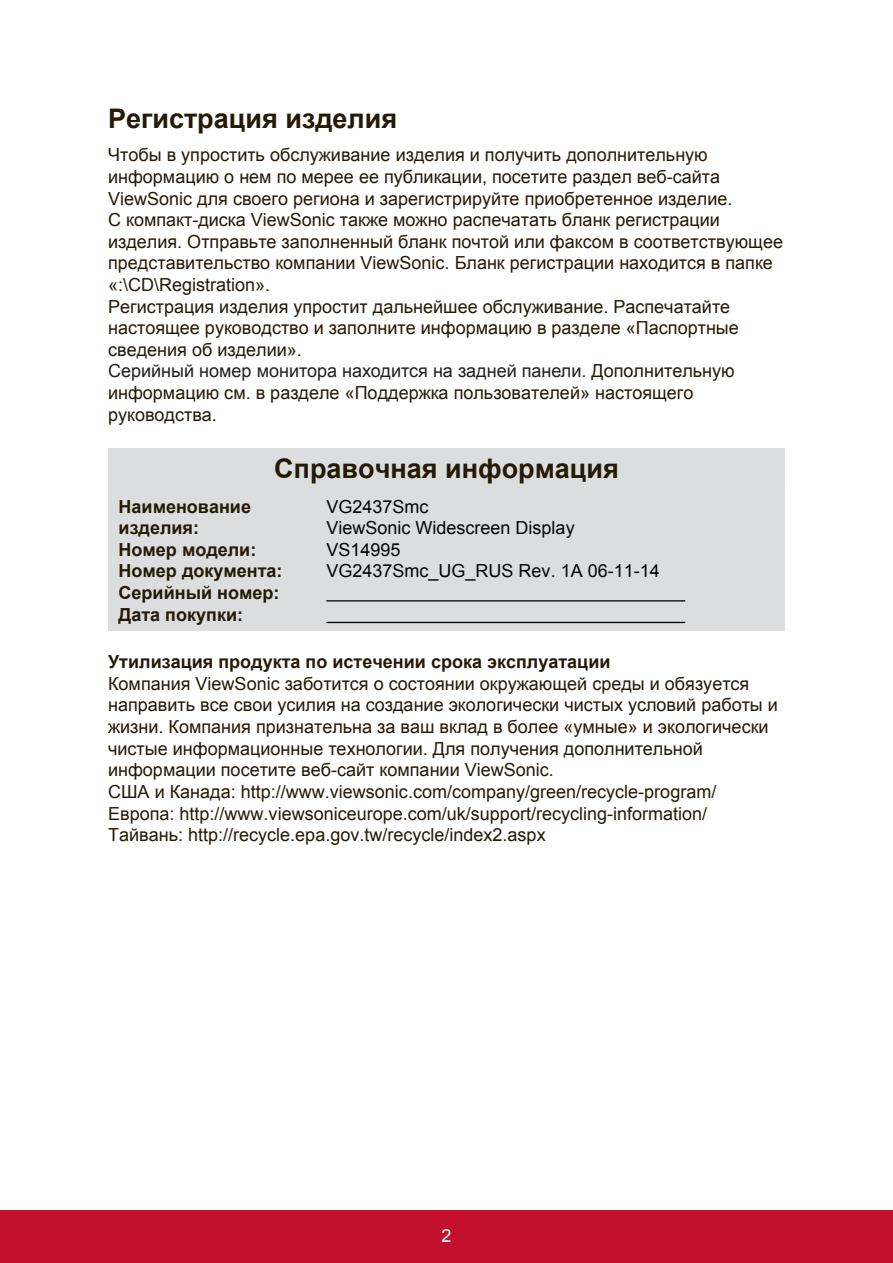
<style>
.page{position:relative;width:893px;height:1263px;background:#fff}
.page>*{position:absolute;margin:0;border:0;box-sizing:border-box;transform-origin:0 0}
.t1{font:700 27px "Arial";color:#251a05}
.t2{font:18px/21.6px "Arial";color:#251a05}
.t3{font:700 18px/21.6px "Arial";color:#251a05}
.t4{font:18px/21.6px "Arial";color:#040503}
.t5{font:18px "Arial";color:#fff}
.s1{color:#231f20}
</style>
<div class="page">
<div style="left:0;top:1210px;width:892px;height:53px;background:#c3102f"></div>
<div style="left:108px;top:448px;width:676px;height:41px;background:#dcdddf"></div>
<div style="left:108px;top:489px;width:676px;height:142px;background:#dcdddf"></div>
<hr style="left:326px;top:600px;width:359px;height:1px;background:#040503">
<hr style="left:326px;top:622px;width:359px;height:1px;background:#040503">
<h1 class="t1" style="left:108px;top:100px;width:290px">Регистрация изделия</h1>
<p class="t2" style="left:108px;top:144px;width:676px">Чтобы в упростить обслуживание изделия и получить дополнительную информацию о нем по мерее ее публикации, посетите раздел веб-сайта ViewSonic для своего региона и зарегистрируйте приобретенное изделие.<br>С компакт-диска ViewSonic также можно распечатать бланк регистрации изделия. Отправьте заполненный бланк почтой или факсом в соответствующее представительство компании ViewSonic. Бланк регистрации находится в папке «:\CD\Registration».<br>Регистрация изделия упростит дальнейшее обслуживание. Распечатайте настоящее руководство и заполните информацию в разделе «Паспортные сведения об изделии».<br><span class="s1">Серийный номер монитора находится на задней панели.</span> Дополнительную информацию см. в разделе «Поддержка пользователей» настоящего руководства.</p>
<h1 class="t1" style="left:274px;top:451px;width:346px">Справочная информация</h1>
<p class="t3" style="left:118px;top:496px;width:165px">Наименование изделия:<br>Номер модели:<br>Номер документа:<br>Серийный номер:<br>Дата покупки:</p>
<p class="t4" style="left:326px;top:495px;width:335px">VG2437Smc<br>ViewSonic Widescreen Display<br>VS14995<br>VG2437Smc_UG_RUS Rev. 1A 06-11-14</p>
<p class="t3" style="left:108px;top:651px;width:503px">Утилизация продукта по истечении срока эксплуатации</p>
<p class="t2" style="left:108px;top:673px;width:671px">Компания ViewSonic заботится о состоянии окружающей среды и обязуется направить все свои усилия на создание экологически чистых условий работы и жизни. Компания признательна за ваш вклад в более «умные» и экологически чистые информационные технологии. Для получения дополнительной информации посетите веб-сайт компании ViewSonic.<br>США и Канада: http://www.viewsonic.com/company/green/recycle-program/ Европа: http://www.viewsoniceurope.com/uk/support/recycling-information/ Тайвань: http://recycle.epa.gov.tw/recycle/index2.aspx</p>
<p class="t5" style="left:441px;top:1223px;width:12px">2</p>
</div>
